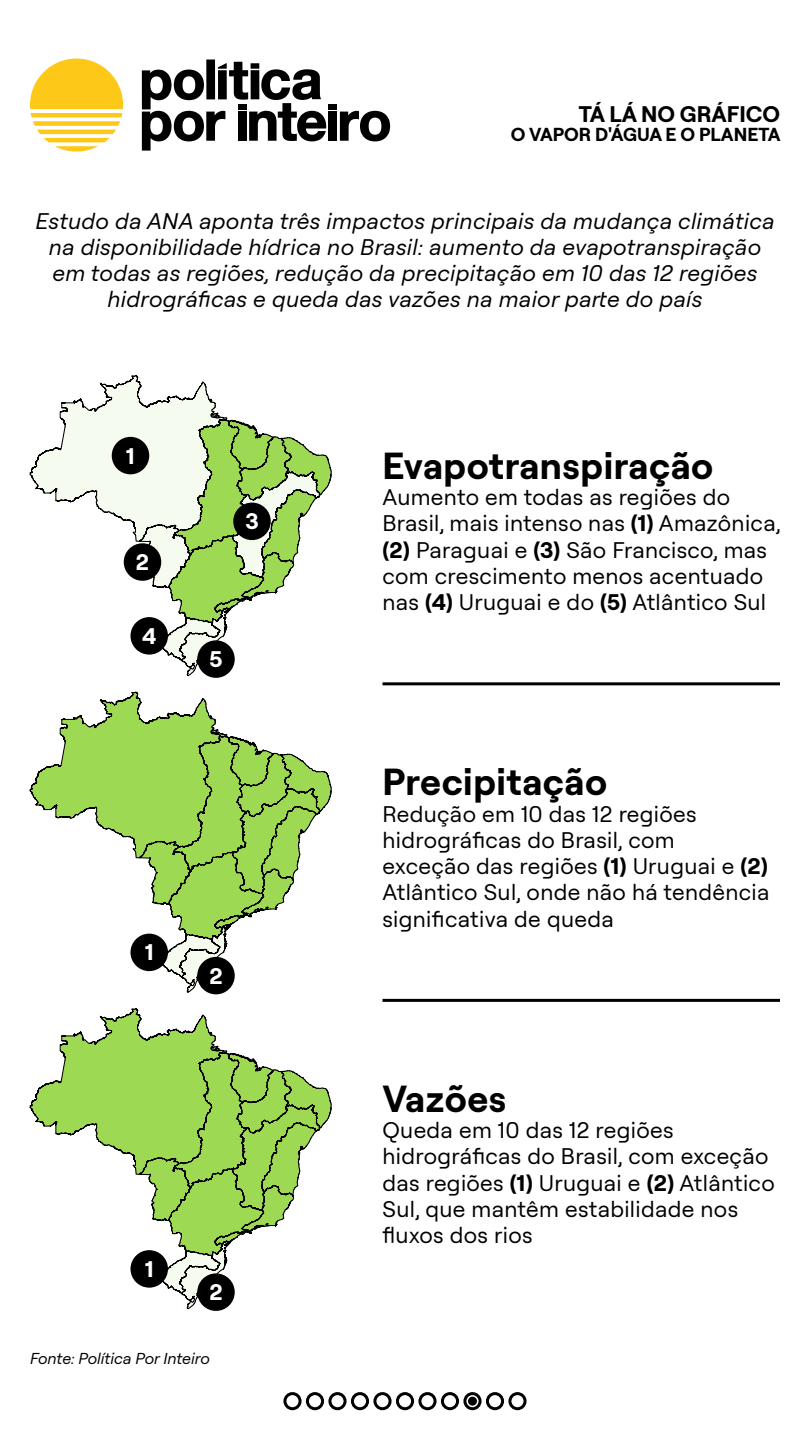
<style>
.page{position:relative;width:810px;height:1440px;background:#fff}
.page>*{position:absolute;margin:0;border:0;box-sizing:border-box;transform-origin:0 0}
.t1{font:700 37.5px "Roobert";letter-spacing:.015em;color:#000}
.t2{font:22.5px/26.2px "Roobert";letter-spacing:.015em;color:#000}
.t3{font:italic 22.5px/26.2px "Roobert";letter-spacing:.015em;color:#000;text-align:center}
.t4{font:700 22.5px "Roobert";color:#000}
.t5{font:700 22.5px "Roobert";color:#fff}
.t6{font:700 18.75px "Roobert";color:#000}
.t7{font:italic 15.75px "Roobert";color:#000}
.s1{font-weight:700}
</style>
<div class="page">
<svg style="left:30px;top:59px;width:93px;height:93px"></svg>
<div style="left:328px;top:105px;width:9px;height:5px;background:#000"></div>
<div style="left:328px;top:112px;width:9px;height:29px;background:#000"></div>
<svg style="left:340px;top:111px;width:50px;height:30px"></svg>
<div style="left:206px;top:60px;width:9px;height:39px;background:#000"></div>
<svg style="left:142px;top:62px;width:184px;height:89px"></svg>
<svg style="left:29px;top:375px;width:303px;height:302px"></svg>
<svg style="left:29px;top:691px;width:303px;height:302px"></svg>
<svg style="left:29px;top:1008px;width:303px;height:302px"></svg>
<div style="left:283px;top:1392px;width:19px;height:18px;border:3px solid #000;border-radius:50%"></div>
<div style="left:306px;top:1392px;width:18px;height:18px;border:3px solid #000;border-radius:50%"></div>
<div style="left:328px;top:1392px;width:19px;height:18px;border:3px solid #000;border-radius:50%"></div>
<div style="left:351px;top:1392px;width:18px;height:18px;border:3px solid #000;border-radius:50%"></div>
<div style="left:373px;top:1392px;width:19px;height:18px;border:3px solid #000;border-radius:50%"></div>
<div style="left:396px;top:1392px;width:18px;height:18px;border:3px solid #000;border-radius:50%"></div>
<div style="left:468px;top:1397px;width:9px;height:9px;background:#000;border-radius:50%"></div>
<div style="left:418px;top:1392px;width:19px;height:18px;border:3px solid #000;border-radius:50%"></div>
<div style="left:441px;top:1392px;width:18px;height:18px;border:3px solid #000;border-radius:50%"></div>
<div style="left:463px;top:1392px;width:19px;height:18px;border:3px solid #000;border-radius:50%"></div>
<hr style="left:382px;top:682px;width:398px;height:3px;background:#000">
<hr style="left:382px;top:999px;width:398px;height:3px;background:#000">
<div style="left:486px;top:1392px;width:18px;height:18px;border:3px solid #000;border-radius:50%"></div>
<div style="left:508px;top:1392px;width:19px;height:18px;border:3px solid #000;border-radius:50%"></div>
<div style="left:112px;top:437px;width:37px;height:37px;background:#000;border-radius:50%"></div>
<div style="left:124px;top:543px;width:37px;height:38px;background:#000;border-radius:50%"></div>
<div style="left:233px;top:503px;width:38px;height:37px;background:#000;border-radius:50%"></div>
<div style="left:130px;top:617px;width:38px;height:38px;background:#000;border-radius:50%"></div>
<div style="left:197px;top:640px;width:38px;height:38px;background:#000;border-radius:50%"></div>
<div style="left:130px;top:934px;width:38px;height:37px;background:#000;border-radius:50%"></div>
<div style="left:197px;top:957px;width:38px;height:37px;background:#000;border-radius:50%"></div>
<div style="left:130px;top:1250px;width:38px;height:38px;background:#000;border-radius:50%"></div>
<div style="left:197px;top:1273px;width:38px;height:38px;background:#000;border-radius:50%"></div>
<p class="t4" style="left:579px;top:97px;width:203px">TÁ LÁ NO GRÁFICO</p>
<p class="t6" style="left:511px;top:121px;width:271px">O VAPOR D'ÁGUA E O PLANETA</p>
<p class="t3" style="left:35px;top:206px;width:741px">Estudo da ANA aponta três impactos principais da mudança climática na disponibilidade hídrica no Brasil: aumento da evapotranspiração em todas as regiões, redução da precipitação em 10 das 12 regiões hidrográficas e queda das vazões na maior parte do país</p>
<p class="t5" style="left:126px;top:439px;width:10px">1</p>
<p class="t5" style="left:136px;top:546px;width:15px">2</p>
<p class="t5" style="left:142px;top:619px;width:16px">4</p>
<p class="t5" style="left:245px;top:505px;width:15px">3</p>
<p class="t5" style="left:209px;top:643px;width:15px">5</p>
<p class="t5" style="left:145px;top:936px;width:10px">1</p>
<p class="t5" style="left:209px;top:959px;width:15px">2</p>
<p class="t5" style="left:145px;top:1253px;width:10px">1</p>
<p class="t5" style="left:209px;top:1276px;width:15px">2</p>
<p class="t7" style="left:30px;top:1347px;width:181px">Fonte: Política Por Inteiro</p>
<h1 class="t1" style="left:382px;top:438px;width:332px">Evapotranspiração</h1>
<p class="t2" style="left:382px;top:483px;width:400px">Aumento em todas as regiões do Brasil, mais intenso nas <span class="s1">(1)</span> Amazônica, <span class="s1">(2)</span> Paraguai e <span class="s1">(3)</span> São Francisco, mas com crescimento menos acentuado nas <span class="s1">(4)</span> Uruguai e do <span class="s1">(5)</span> Atlântico Sul</p>
<h1 class="t1" style="left:382px;top:755px;width:226px">Precipitação</h1>
<p class="t2" style="left:382px;top:799px;width:389px">Redução em 10 das 12 regiões hidrográficas do Brasil, com<br>exceção das regiões <span class="s1">(1)</span> Uruguai e <span class="s1">(2)<br></span>Atlântico Sul, onde não há tendência significativa de queda</p>
<h1 class="t1" style="left:382px;top:1071px;width:125px">Vazões</h1>
<p class="t2" style="left:382px;top:1116px;width:394px">Queda em 10 das 12 regiões hidrográficas do Brasil, com exceção das regiões <span class="s1">(1)</span> Uruguai e <span class="s1">(2)</span> Atlântico<br>Sul, que mantêm estabilidade nos fluxos dos rios</p>
</div>
